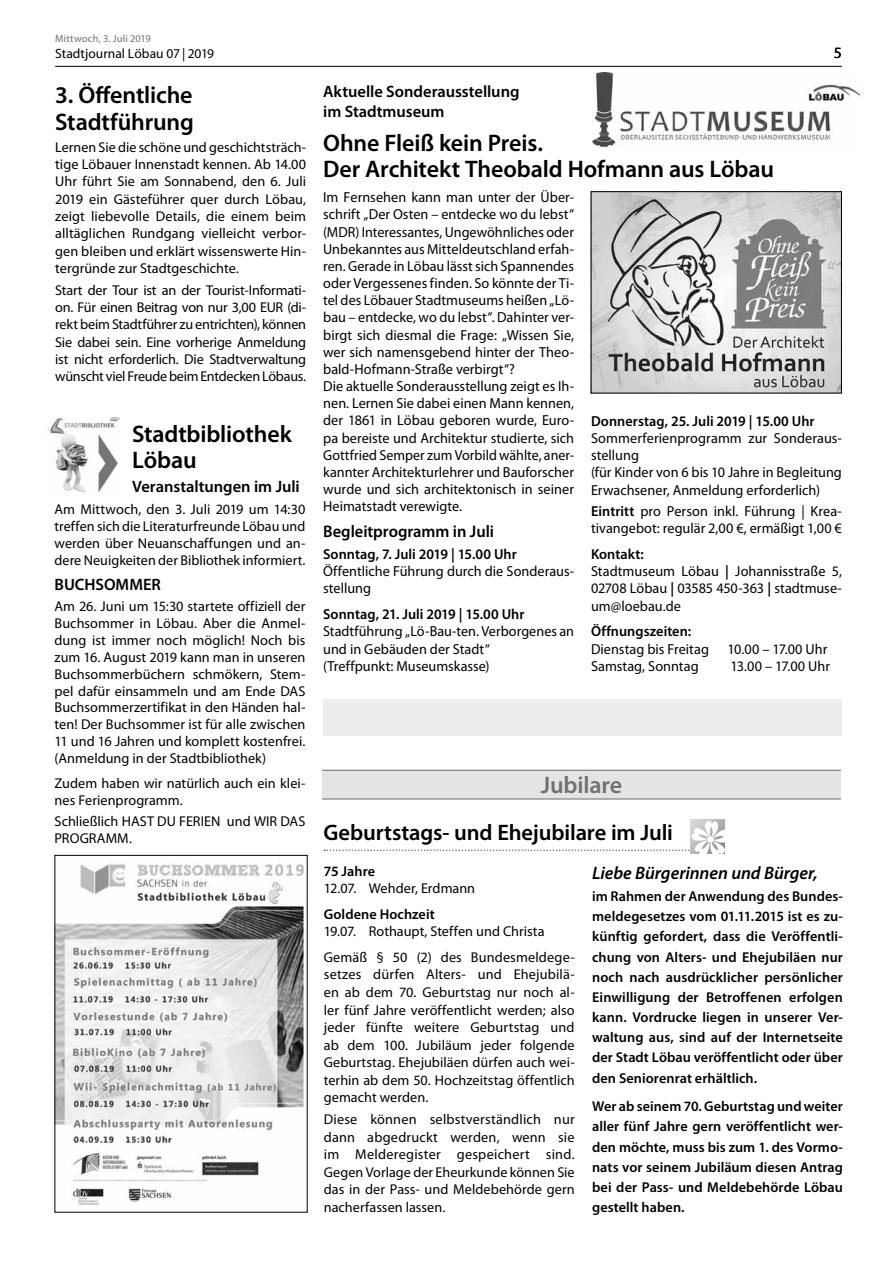
<style>
.page{position:relative;width:893px;height:1263px;background:#fff}
.page>*{position:absolute;margin:0;border:0;box-sizing:border-box;transform-origin:0 0}
.t1{font:600 24px/26.2px "Myriad Pro";letter-spacing:-.005em;color:#000}
.t2{font:600 24px "Myriad Pro";letter-spacing:-.005em;color:#707172}
.t3{font:600 22.5px "Myriad Pro";letter-spacing:-.005em;color:#000}
.t4{font:italic 600 18px "Myriad Pro";color:#000}
.t5{font:600 16.8px "Myriad Pro";letter-spacing:-.005em;color:#000}
.t6{font:600 16.5px/19.2px "Myriad Pro";letter-spacing:-.005em;color:#000}
.t7{font:15.75px "Myriad Pro";color:#000}
.t8{font:14.55px/17.1px "Myriad Pro";color:#000}
.t9{font:600 14.55px "Myriad Pro";letter-spacing:.005em;color:#000}
.t10{font:14.25px/16.8px "Myriad Pro";color:#000;text-align:justify}
.t11{font:600 14.25px/20.1px "Myriad Pro";letter-spacing:.005em;color:#000;text-align:justify}
.t12{font:13.5px "Myriad Pro";color:#000}
.t13{font:10.5px "Myriad Pro";letter-spacing:.01em;color:#707172}
.s1{font-weight:600}
</style>
<div class="page">
<hr style="left:55px;top:66px;width:787px;height:1px;background:#000">
<img style="left:592px;top:72px;width:267px;height:76px">
<img style="left:45px;top:418px;width:74px;height:75px">
<img style="left:593px;top:193px;width:247px;height:198px">
<div style="left:591px;top:191px;width:251px;height:202px;border:1px solid #000"></div>
<img style="left:57px;top:864px;width:247px;height:341px">
<div style="left:322px;top:770px;width:519px;height:28px;background:#e3e4e4"></div>
<hr style="left:322px;top:770px;width:519px;height:1px;background:#707172">
<hr style="left:322px;top:798px;width:519px;height:1px;background:#707172">
<svg style="left:324px;top:819px;width:401px;height:35px"></svg>
<div style="left:323px;top:699px;width:519px;height:37px;background:#eceded"></div>
<p class="t13" style="left:55px;top:32px;width:97px">Mittwoch, 3. Juli 2019</p>
<p class="t12" style="left:55px;top:45px;width:160px">Stadtjournal Löbau 07 | 2019</p>
<h1 class="t1" style="left:55px;top:81px;width:140px;line-height:26.8px">3. Öffentliche<br>Stadtführung</h1>
<p class="t10" style="left:55px;top:138px;width:252px;line-height:17.4px">Lernen Sie die schöne und geschichtsträch&shy;tige Löbauer Innenstadt kennen. Ab 14.00<br>Uhr führt Sie am Sonnabend, den 6. Juli 2019 ein Gästeführer quer durch Löbau, zeigt liebevolle Details, die einem beim alltäglichen Rundgang vielleicht verbor&shy;gen bleiben und erklärt wissenswerte Hin&shy;tergründe zur Stadtgeschichte.</p>
<p class="t10" style="left:55px;top:281px;width:252px;line-height:17.4px">Start der Tour ist an der Tourist-Informati&shy;on. Für einen Beitrag von nur 3,00 EUR (di&shy;rekt beim Stadtführer zu entrichten), können Sie dabei sein. Eine vorherige Anmeldung ist nicht erforderlich. Die Stadtverwaltung wünscht viel Freude beim Entdecken Löbaus.</p>
<h1 class="t1" style="left:132px;top:420px;width:161px">Stadtbibliothek<br>Löbau</h1>
<p class="t6" style="left:132px;top:476px;width:169px">Veranstaltungen im Juli</p>
<p class="t10" style="left:55px;top:501px;width:252px">Am Mittwoch, den 3. Juli 2019 um 14:30 treffen sich die Literaturfreunde Löbau und werden über Neuanschaffungen und an&shy;dere Neuigkeiten der Bibliothek informiert.</p>
<p class="t6" style="left:55px;top:575px;width:108px">BUCHSOMMER</p>
<p class="t10" style="left:55px;top:598px;width:252px">Am 26. Juni um 15:30 startete offiziell der Buchsommer in Löbau. Aber die Anmel&shy;dung ist immer noch möglich! Noch bis zum 16. August 2019 kann man in unseren Buchsommerbüchern schmökern, Stem&shy;pel dafür einsammeln und am Ende DAS Buchsommerzertifikat in den Händen hal&shy;ten! Der Buchsommer ist für alle zwischen 11 und 16 Jahren und komplett kostenfrei. (Anmeldung in der Stadtbibliothek)</p>
<p class="t10" style="left:55px;top:775px;width:252px">Zudem haben wir natürlich auch ein klei&shy;nes Ferienprogramm.</p>
<p class="t10" style="left:55px;top:812px;width:252px">Schließlich HAST DU FERIEN und WIR DAS<br>PROGRAMM.</p>
<p class="t6" style="left:323px;top:82px;width:198px">Aktuelle Sonderausstellung im Stadtmuseum</p>
<h1 class="t1" style="left:323px;top:129px;width:452px">Ohne Fleiß kein Preis.<br>Der Architekt Theobald Hofmann aus Löbau</h1>
<p class="t7" style="left:834px;top:43px;width:10px">5</p>
<p class="t8" style="left:323px;top:189px;width:252px">Im Fernsehen kann man unter der Über&shy;schrift „Der Osten – entdecke wo du lebst“ (MDR) Interessantes, Ungewöhnliches oder Unbekanntes aus Mitteldeutschland erfah&shy;ren. Gerade in Löbau lässt sich Spannendes oder Vergessenes finden. So könnte der Ti&shy;tel des Löbauer Stadtmuseums heißen „Lö&shy;bau – entdecke, wo du lebst“. Dahinter ver&shy;birgt sich diesmal die Frage: „Wissen Sie, wer sich namensgebend hinter der Theo&shy;bald-Hofmann-Straße verbirgt“?<br>Die aktuelle Sonderausstellung zeigt es Ih&shy;nen. Lernen Sie dabei einen Mann kennen, der 1861 in Löbau geboren wurde, Euro&shy;pa bereiste und Architektur studierte, sich Gottfried Semper zum Vorbild wählte, aner&shy;kannter Architekturlehrer und Bauforscher wurde und sich architektonisch in seiner Heimatstadt verewigte.</p>
<p class="t5" style="left:323px;top:521px;width:172px">Begleitprogramm in Juli</p>
<p class="t9" style="left:323px;top:545px;width:195px">Sonntag, 7. Juli 2019 | 15.00 Uhr</p>
<p class="t8" style="left:323px;top:562px;width:252px">Öffentliche Führung durch die Sonderaus&shy;stellung</p>
<p class="t9" style="left:323px;top:605px;width:203px">Sonntag, 21. Juli 2019 | 15.00 Uhr</p>
<p class="t8" style="left:323px;top:623px;width:252px">Stadtführung „Lö-Bau-ten. Verborgenes an und in Gebäuden der Stadt“<br>(Treffpunkt: Museumskasse)</p>
<p class="t9" style="left:591px;top:412px;width:225px">Donnerstag, 25. Juli 2019 | 15.00 Uhr</p>
<p class="t8" style="left:591px;top:429px;width:252px">Sommerferienprogramm zur Sonderaus&shy;stellung<br>(für Kinder von 6 bis 10 Jahre in Begleitung<br>Erwachsener, Anmeldung erforderlich)</p>
<p class="t8" style="left:591px;top:502px;width:252px"><span class="s1">Eintritt</span> pro Person inkl. Führung | Krea&shy;tivangebot: regulär 2,00 €, ermäßigt 1,00 €</p>
<p class="t8" style="left:591px;top:545px;width:252px"><span class="s1">Kontakt:<br></span>Stadtmuseum Löbau <span class="s1">|</span> Johannisstraße 5,<br>02708 Löbau <span class="s1">|</span> 03585 450-363 <span class="s1">|</span> stadtmuse&shy;um@loebau.de</p>
<p class="t9" style="left:591px;top:622px;width:102px">Öffnungszeiten:</p>
<p class="t8" style="left:591px;top:640px;width:119px">Dienstag bis Freitag</p>
<p class="t8" style="left:728px;top:640px;width:101px">10.00 – 17.00 Uhr</p>
<p class="t8" style="left:591px;top:657px;width:109px">Samstag, Sonntag</p>
<p class="t8" style="left:731px;top:657px;width:101px">13.00 – 17.00 Uhr</p>
<h1 class="t2" style="left:541px;top:770px;width:83px">Jubilare</h1>
<h2 class="t3" style="left:323px;top:818px;width:351px">Geburtstags- und Ehejubilare im Juli</h2>
<p class="t11" style="left:324px;top:861px;width:53px">75 Jahre</p>
<p class="t10" style="left:324px;top:880px;width:153px">12.07. Wehder, Erdmann</p>
<p class="t11" style="left:324px;top:903px;width:112px">Goldene Hochzeit</p>
<p class="t10" style="left:324px;top:918px;width:252px;line-height:26.1px">19.07. Rothaupt, Steffen und Christa<br>Gemäß § 50 (2) des Bundesmeldege-</p>
<p class="t10" style="left:324px;top:966px;width:252px;line-height:17.5px">setzes dürfen Alters- und Ehejubilä&shy;en ab dem 70. Geburtstag nur noch al&shy;ler fünf Jahre veröffentlicht werden; also jeder fünfte weitere Geburtstag und ab dem 100. Jubiläum jeder folgende Geburtstag. Ehejubiläen dürfen auch wei&shy;terhin ab dem 50. Hochzeitstag öffentlich gemacht werden.</p>
<p class="t10" style="left:324px;top:1110px;width:252px;line-height:17.5px">Diese können selbstverständlich nur dann abgedruckt werden, wenn sie im Melderegister gespeichert sind.<br>Gegen Vorlage der Eheurkunde können Sie das in der Pass- und Meldebehörde gern nacherfassen lassen.</p>
<p class="t4" style="left:592px;top:861px;width:227px">Liebe Bürgerinnen und Bürger,</p>
<p class="t11" style="left:592px;top:886px;width:252px">im Rahmen der Anwendung des Bundes&shy;meldegesetzes vom 01.11.2015 ist es zu&shy;künftig gefordert, dass die Veröffentli&shy;chung von Alters- und Ehejubiläen nur noch nach ausdrücklicher persönlicher Einwilligung der Betroffenen erfolgen kann. Vordrucke liegen in unserer Ver&shy;waltung aus, sind auf der Internetseite der Stadt Löbau veröffentlicht oder über den Seniorenrat erhältlich.</p>
<p class="t11" style="left:592px;top:1096px;width:252px">Wer ab seinem 70. Geburtstag und weiter aller fünf Jahre gern veröffentlicht wer&shy;den möchte, muss bis zum 1. des Vormo&shy;nats vor seinem Jubiläum diesen Antrag bei der Pass- und Meldebehörde Löbau gestellt haben.</p>
</div>
